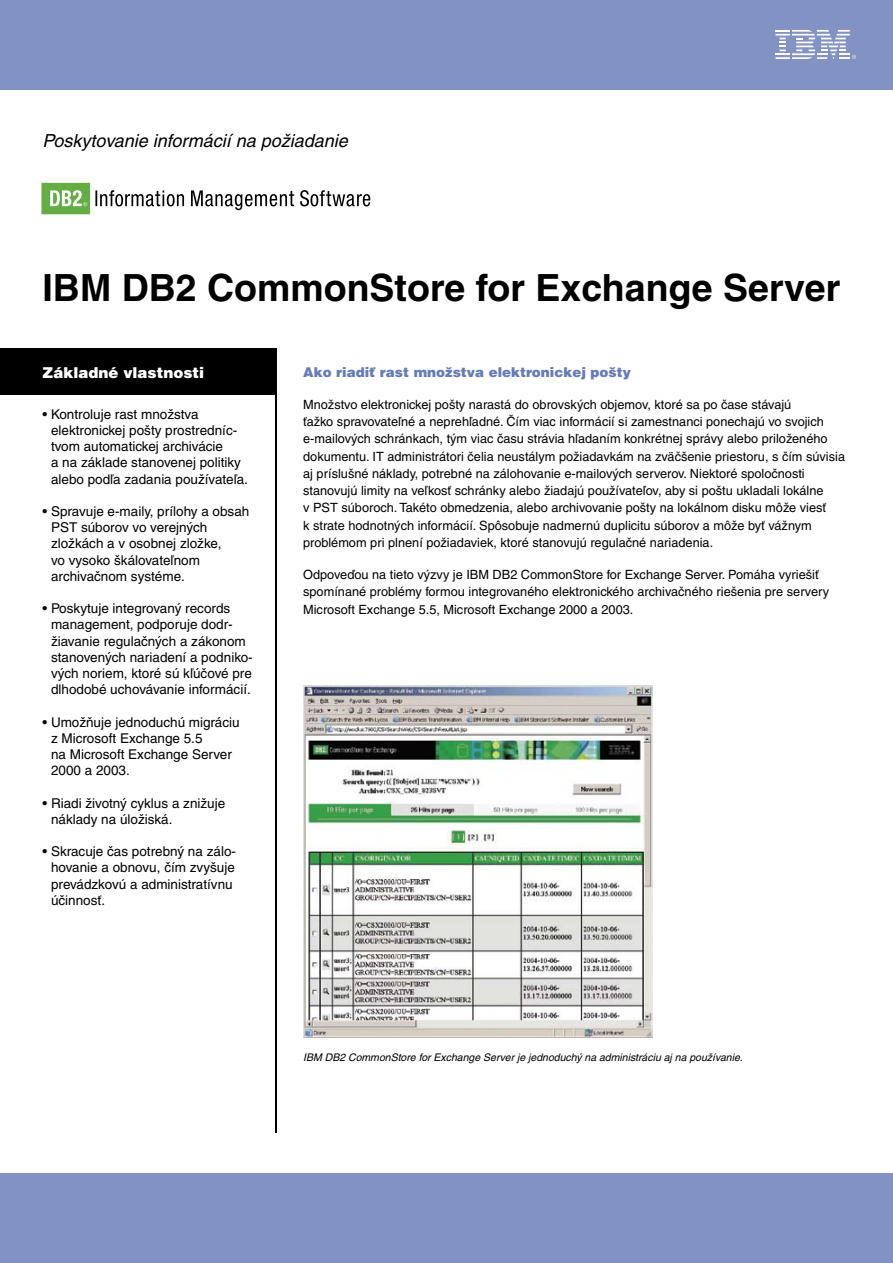
<style>
.page{position:relative;width:893px;height:1263px;background:#fff}
.page>*{position:absolute;margin:0;border:0;box-sizing:border-box;transform-origin:0 0}
.t1{font:700 37.5px "Helvetica CE";color:#000}
.t2{font:italic 18px "Helvetica CE";color:#000}
.t3{font:900 15px "Helvetica CE";color:#fff}
.t4{font:13.5px/16.2px "Helvetica CE";color:#000}
.t5{font:900 13.5px "Helvetica CE";color:#667cb7}
.t6{font:12.75px/17.2px "Helvetica CE";color:#000}
.t7{font:italic 10.5px "Helvetica CE";color:#000}
</style>
<div class="page">
<div style="left:0;top:0;width:893px;height:89px;background:#8292c3"></div>
<svg style="left:775px;top:30px;width:81px;height:29px"></svg>
<div style="left:0;top:1174px;width:893px;height:89px;background:#8292c3"></div>
<div style="left:0;top:349px;width:276px;height:46px;background:#000"></div>
<div style="left:41px;top:183px;width:49px;height:31px;background:#63ad43"></div>
<svg style="left:50px;top:190px;width:37px;height:16px"></svg>
<svg style="left:95px;top:190px;width:89px;height:16px"></svg>
<svg style="left:191px;top:190px;width:103px;height:20px"></svg>
<svg style="left:300px;top:190px;width:70px;height:16px"></svg>
<hr style="left:275px;top:394px;width:1px;height:738px;background:#000">
<img style="left:303px;top:685px;width:350px;height:352px">
<h2 class="t2" style="left:43px;top:130px;width:307px">Poskytovanie informácií na požiadanie</h2>
<h1 class="t1" style="left:43px;top:266px;width:799px">IBM DB2 CommonStore for Exchange Server</h1>
<p class="t3" style="left:43px;top:364px;width:163px">Základné vlastnosti</p>
<p class="t4" style="left:51px;top:406px;width:199px;text-indent:-8px">• Kontroluje rast množstva elektronickej pošty prostredníc&shy;tvom automatickej archivácie<br>a na základe stanovenej politiky alebo podľa zadania používateľa.</p>
<p class="t4" style="left:51px;top:503px;width:200px;text-indent:-8px">• Spravuje e-maily, prílohy a obsah<br>PST súborov vo verejných zložkách a v osobnej zložke,<br>vo vysoko škálovateľnom archivačnom systéme.</p>
<p class="t4" style="left:51px;top:600px;width:203px;text-indent:-8px">• Poskytuje integrovaný records management, podporuje dodr&shy;žiavanie regulačných a zákonom stanovených nariadení a podniko&shy;vých noriem, ktoré sú kľúčové pre dlhodobé uchovávanie informácií.</p>
<p class="t4" style="left:51px;top:714px;width:190px;text-indent:-8px">• Umožňuje jednoduchú migráciu z Microsoft Exchange 5.5<br>na Microsoft Exchange Server<br>2000 a 2003.</p>
<p class="t4" style="left:51px;top:795px;width:176px;text-indent:-8px">• Riadi životný cyklus a znižuje náklady na úložiská.</p>
<p class="t4" style="left:51px;top:843px;width:186px;text-indent:-8px">• Skracuje čas potrebný na zálo&shy;hovanie a obnovu, čím zvyšuje prevádzkovú a administratívnu účinnosť.</p>
<p class="t5" style="left:303px;top:364px;width:329px">Ako riadiť rast množstva elektronickej pošty</p>
<p class="t6" style="left:303px;top:396px;width:543px">Množstvo elektronickej pošty narastá do obrovských objemov, ktoré sa po čase stávajú<br>ťažko spravovateľné a neprehľadné. Čím viac informácií si zamestnanci ponechajú vo svojich e-mailových schránkach, tým viac času strávia hľadaním konkrétnej správy alebo priloženého dokumentu. IT administrátori čelia neustálym požiadavkám na zväčšenie priestoru, s čím súvisia aj príslušné náklady, potrebné na zálohovanie e-mailových serverov. Niektoré spoločnosti stanovujú limity na veľkosť schránky alebo žiadajú používateľov, aby si poštu ukladali lokálne<br>v PST súboroch. Takéto obmedzenia, alebo archivovanie pošty na lokálnom disku môže viesť<br>k strate hodnotných informácií. Spôsobuje nadmernú duplicitu súborov a môže byť vážnym problémom pri plnení požiadaviek, ktoré stanovujú regulačné nariadenia.</p>
<p class="t6" style="left:303px;top:566px;width:527px">Odpoveďou na tieto výzvy je IBM DB2 CommonStore for Exchange Server. Pomáha vyriešiť spomínané problémy formou integrovaného elektronického archivačného riešenia pre servery<br>Microsoft Exchange 5.5, Microsoft Exchange 2000 a 2003.</p>
<p class="t7" style="left:303px;top:1051px;width:441px">IBM DB2 CommonStore for Exchange Server je jednoduchý na administráciu aj na používanie.</p>
</div>
